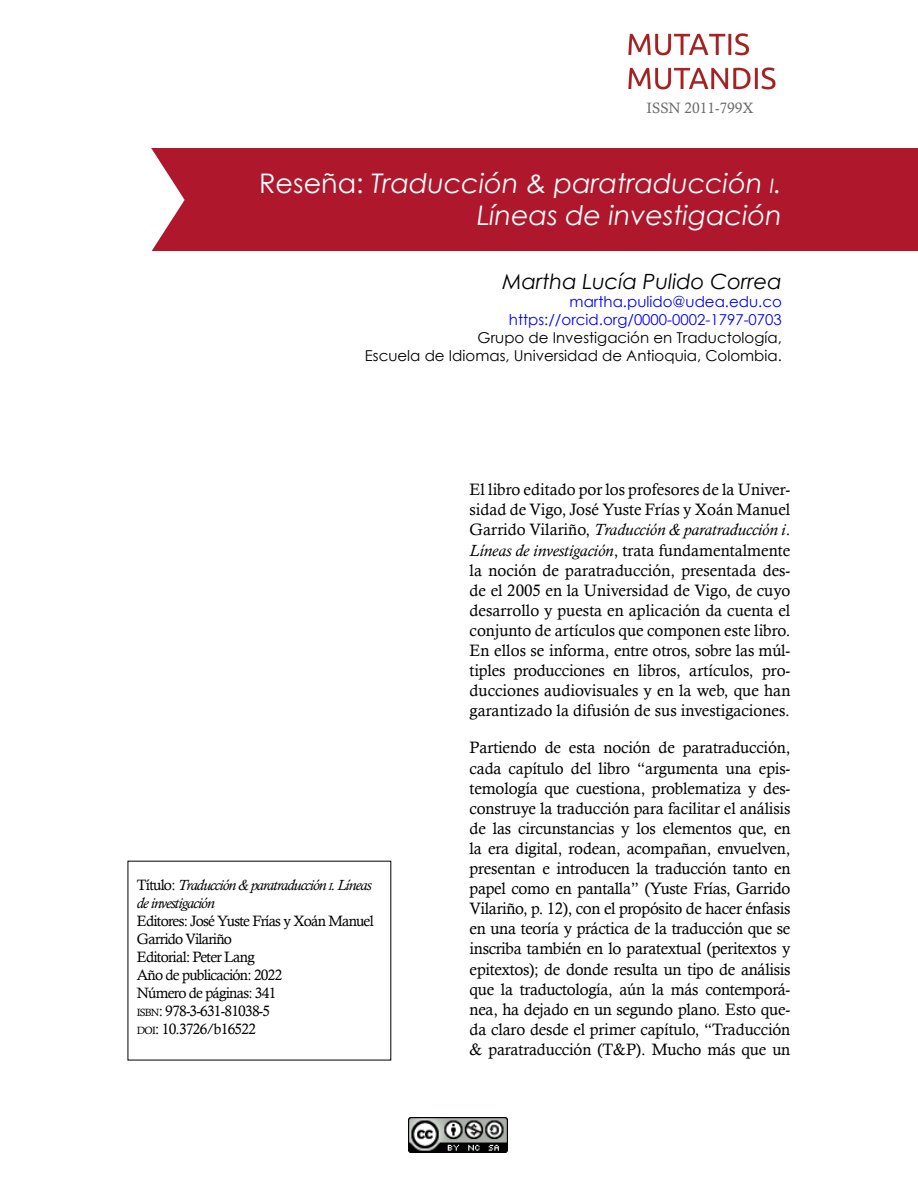
<style>
.page{position:relative;width:918px;height:1188px;background:#fff}
.page>*{position:absolute;margin:0;border:0;box-sizing:border-box;transform-origin:0 0}
.Titulo{font:italic 27px/32.4px "Century Gothic";color:#fff;text-align:right}
.Autor{font:italic 21px "Century Gothic";color:#000}
.textos{font:16.5px/20.1px "Calisto";letter-spacing:-.01em;color:#000;text-align:justify}
.textos-2{font:15px/18px "Calisto";letter-spacing:-.05em;color:#000}
.Universidad{font:15px/18px "Century Gothic";color:#000;text-align:right}
.Correo{font:15px "Century Gothic";color:#00f}
.textos-3{font:italic 15px/18px "Calisto";letter-spacing:-.05em;color:#000}
.t1{font:15px "Calisto";color:#6b6b6b}
.s1{font-style:normal}
.s2{font-size:19.95px}
.s3{font-size:10.5px}
.s4{font-style:inherit}
.s5{font-style:italic}
</style>
<div class="page">
<img style="left:628px;top:33px;width:148px;height:57px">
<img style="left:409px;top:1118px;width:99px;height:35px">
<div style="left:128px;top:149px;width:790px;height:102px;background:#af182c"></div>
<svg style="left:128px;top:148px;width:57px;height:103px"></svg>
<p class="t1" style="left:647px;top:100px;width:109px">ISSN 2011-799X</p>
<p class="Titulo" style="left:259px;top:166px;width:524px"><span class="s1">Reseña:</span> Traducción &amp; paratraducción <span class="s2">i</span>.<br>Líneas de investigación</p>
<p class="Autor" style="left:502px;top:267px;width:281px">Martha Lucía Pulido Correa</p>
<p class="Correo" style="left:570px;top:291px;width:214px">martha.pulido@udea.edu.co</p>
<p class="Correo" style="left:509px;top:309px;width:274px">https://orcid.org/0000-0002-1797-0703</p>
<p class="Universidad" style="left:365px;top:329px;width:419px">Grupo de Investigación en Traductología,<br>Escuela de Idiomas, Universidad de Antioquia, Colombia.</p>
<p class="textos-3" style="left:137px;top:876px;width:236px"><span class="s1">Título:</span> Traducción &amp; paratraducción <span class="s3">i</span><span class="s4">.</span> Líneas de investigación</p>
<p class="textos-2" style="left:137px;top:912px;width:238px">Editores: José Yuste Frías y Xoán Manuel<br>Garrido Vilariño</p>
<p class="textos-2" style="left:137px;top:948px;width:119px">Editorial: Peter Lang</p>
<p class="textos-2" style="left:137px;top:966px;width:147px">Año de publicación: 2022</p>
<p class="textos-2" style="left:137px;top:984px;width:141px">Número de páginas: 341</p>
<p class="textos-2" style="left:137px;top:1002px;width:135px"><span class="s3">ISBN</span>: 978-3-631-81038-5</p>
<p class="textos-2" style="left:137px;top:1020px;width:121px"><span class="s3">DOI</span>: 10.3726/b16522</p>
<p class="textos" style="left:470px;top:479px;width:322px">El libro editado por los profesores de la Univer&shy;sidad de Vigo, José Yuste Frías y Xoán Manuel Garrido Vilariño, <span class="s5">Traducción &amp; paratraducción i</span>.<br><span class="s5">Líneas de investigación</span>, trata fundamentalmente la noción de paratraducción, presentada des&shy;de el 2005 en la Universidad de Vigo, de cuyo desarrollo y puesta en aplicación da cuenta el conjunto de artículos que componen este libro.<br>En ellos se informa, entre otros, sobre las múl&shy;tiples producciones en libros, artículos, pro&shy;ducciones audiovisuales y en la web, que han garantizado la difusión de sus investigaciones.</p>
<p class="textos" style="left:470px;top:738px;width:322px">Partiendo de esta noción de paratraducción, cada capítulo del libro “argumenta una epis&shy;temología que cuestiona, problematiza y des&shy;construye la traducción para facilitar el análisis de las circunstancias y los elementos que, en la era digital, rodean, acompañan, envuelven, presentan e introducen la traducción tanto en papel como en pantalla” (Yuste Frías, Garrido Vilariño, p. 12), con el propósito de hacer énfasis en una teoría y práctica de la traducción que se inscriba también en lo paratextual (peritextos y epitextos); de donde resulta un tipo de análisis que la traductología, aún la más contemporá&shy;nea, ha dejado en un segundo plano. Esto que&shy;da claro desde el primer capítulo, “Traducción &amp; paratraducción (T&amp;P). Mucho más que un</p>
</div>
